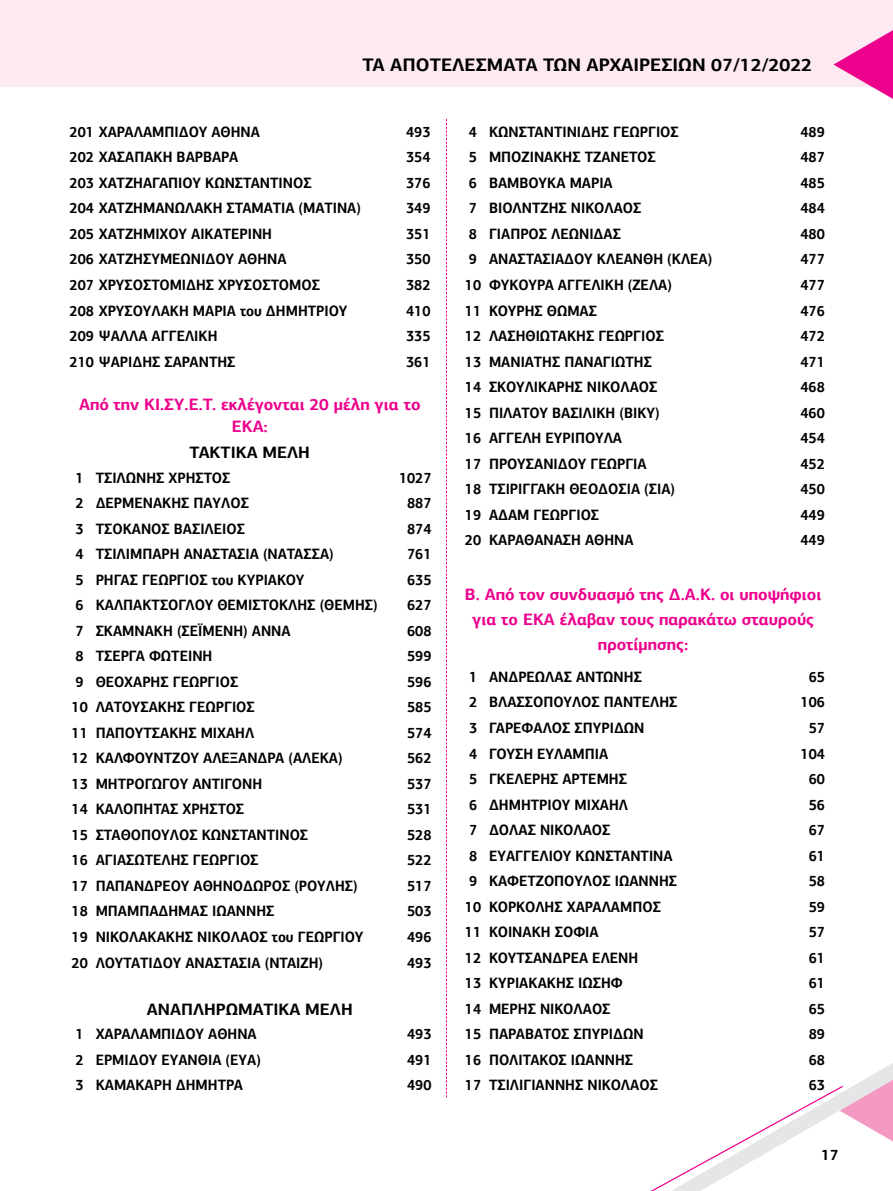
<style>
.page{position:relative;width:893px;height:1191px;background:#fff}
.page>*{position:absolute;margin:0;border:0;box-sizing:border-box;transform-origin:0 0}
.t1{font:700 18.15px "PF Agora Sans Pro";color:#000}
.t2{font:700 16.5px/24.9px "PF Agora Sans Pro";color:#ec008c;text-align:center}
.t3{font:700 16.5px "PF Agora Sans Pro";color:#000}
.t4{font:700 15px "PF Agora Sans Pro";color:#000;scale:.92 1}
.t5{font:700 15px "PF Agora Sans Pro";color:#000}
</style>
<div class="page">
<div style="left:0;top:0;width:893px;height:87px;background:#fde9f1"></div>
<svg style="left:446px;top:1063px;width:447px;height:79px"></svg>
<svg style="left:490px;top:1086px;width:353px;height:105px"></svg>
<svg style="left:833px;top:30px;width:60px;height:69px"></svg>
<svg style="left:446px;top:119px;width:1px;height:978px"></svg>
<p class="t1" style="left:362px;top:53px;width:451px">ΤΑ ΑΠΟΤΕΛΕΣΜΑΤΑ ΤΩΝ ΑΡΧΑΙΡΕΣΙΩΝ 07/12/2022</p>
<p class="t4" style="left:70px;top:122px;width:208px">201 ΧΑΡΑΛΑΜΠΙΔΟΥ ΑΘΗΝΑ</p>
<p class="t4" style="left:406px;top:122px;width:28px">493</p>
<p class="t4" style="left:70px;top:148px;width:185px">202 ΧΑΣΑΠΑΚΗ ΒΑΡΒΑΡΑ</p>
<p class="t4" style="left:406px;top:148px;width:28px">354</p>
<p class="t4" style="left:70px;top:173px;width:265px">203 ΧΑΤΖΗΑΓΑΠΙΟΥ ΚΩΝΣΤΑΝΤΙΝΟΣ</p>
<p class="t4" style="left:406px;top:173px;width:28px">376</p>
<p class="t4" style="left:70px;top:199px;width:318px">204 ΧΑΤΖΗΜΑΝΩΛΑΚΗ ΣΤΑΜΑΤΙΑ (ΜΑΤΙΝΑ)</p>
<p class="t4" style="left:406px;top:199px;width:28px">349</p>
<p class="t4" style="left:70px;top:224px;width:221px">205 ΧΑΤΖΗΜΙΧΟΥ ΑΙΚΑΤΕΡΙΝΗ</p>
<p class="t4" style="left:406px;top:224px;width:28px">351</p>
<p class="t4" style="left:70px;top:250px;width:237px">206 ΧΑΤΖΗΣΥΜΕΩΝΙΔΟΥ ΑΘΗΝΑ</p>
<p class="t4" style="left:406px;top:250px;width:28px">350</p>
<p class="t4" style="left:70px;top:275px;width:274px">207 ΧΡΥΣΟΣΤΟΜΙΔΗΣ ΧΡΥΣΟΣΤΟΜΟΣ</p>
<p class="t4" style="left:406px;top:275px;width:28px">382</p>
<p class="t4" style="left:70px;top:301px;width:303px">208 ΧΡΥΣΟΥΛΑΚΗ ΜΑΡΙΑ του ΔΗΜΗΤΡΙΟΥ</p>
<p class="t4" style="left:406px;top:301px;width:28px">410</p>
<p class="t4" style="left:70px;top:326px;width:162px">209 ΨΑΛΛΑ ΑΓΓΕΛΙΚΗ</p>
<p class="t4" style="left:406px;top:326px;width:28px">335</p>
<p class="t4" style="left:70px;top:352px;width:182px">210 ΨΑΡΙΔΗΣ ΣΑΡΑΝΤΗΣ</p>
<p class="t4" style="left:406px;top:352px;width:28px">361</p>
<p class="t2" style="left:79px;top:393px;width:343px;line-height:21.9px">Από την ΚΙ.ΣΥ.Ε.Τ. εκλέγονται 20 μέλη για τo<br>EKA:</p>
<p class="t3" style="left:190px;top:442px;width:122px">ΤΑΚΤΙΚΑ ΜΕΛΗ</p>
<p class="t4" style="left:76px;top:468px;width:170px">1 ΤΣΙΛΩΝΗΣ ΧΡΗΣΤΟΣ</p>
<p class="t4" style="left:399px;top:468px;width:37px">1027</p>
<p class="t4" style="left:76px;top:493px;width:190px">2 ΔΕΡΜΕΝΑΚΗΣ ΠΑΥΛΟΣ</p>
<p class="t4" style="left:407px;top:493px;width:28px">887</p>
<p class="t4" style="left:76px;top:519px;width:186px">3 ΤΣΟΚΑΝΟΣ ΒΑΣΙΛΕΙΟΣ</p>
<p class="t4" style="left:407px;top:519px;width:28px">874</p>
<p class="t4" style="left:76px;top:544px;width:282px">4 ΤΣΙΛΙΜΠΑΡΗ ΑΝΑΣΤΑΣΙΑ (ΝΑΤΑΣΣΑ)</p>
<p class="t4" style="left:407px;top:544px;width:28px">761</p>
<p class="t4" style="left:76px;top:570px;width:250px">5 ΡΗΓΑΣ ΓΕΩΡΓΙΟΣ του ΚΥΡΙΑΚΟΥ</p>
<p class="t4" style="left:407px;top:570px;width:28px">635</p>
<p class="t4" style="left:76px;top:595px;width:330px">6 ΚΑΛΠΑΚΤΣΟΓΛΟΥ ΘΕΜΙΣΤΟΚΛΗΣ (ΘΕΜΗΣ)</p>
<p class="t4" style="left:407px;top:595px;width:28px">627</p>
<p class="t4" style="left:76px;top:621px;width:235px">7 ΣΚΑΜΝΑΚΗ (ΣΕΪΜΕΝΗ) ΑΝΝΑ</p>
<p class="t4" style="left:407px;top:621px;width:28px">608</p>
<p class="t4" style="left:76px;top:646px;width:150px">8 ΤΣΕΡΓΑ ΦΩΤΕΙΝΗ</p>
<p class="t4" style="left:407px;top:646px;width:28px">599</p>
<p class="t4" style="left:76px;top:672px;width:178px">9 ΘΕΟΧΑΡΗΣ ΓΕΩΡΓΙΟΣ</p>
<p class="t4" style="left:407px;top:672px;width:28px">596</p>
<p class="t4" style="left:72px;top:697px;width:201px">10 ΛΑΤΟΥΣΑΚΗΣ ΓΕΩΡΓΙΟΣ</p>
<p class="t4" style="left:407px;top:697px;width:28px">585</p>
<p class="t4" style="left:72px;top:723px;width:200px">11 ΠΑΠΟΥΤΣΑΚΗΣ ΜΙΧΑΗΛ</p>
<p class="t4" style="left:407px;top:723px;width:28px">574</p>
<p class="t4" style="left:72px;top:748px;width:296px">12 ΚΑΛΦΟΥΝΤΖΟΥ ΑΛΕΞΑΝΔΡΑ (ΑΛΕΚΑ)</p>
<p class="t4" style="left:407px;top:748px;width:28px">562</p>
<p class="t4" style="left:72px;top:774px;width:209px">13 ΜΗΤΡΟΓΩΓΟΥ ΑΝΤΙΓΟΝΗ</p>
<p class="t4" style="left:407px;top:774px;width:28px">537</p>
<p class="t4" style="left:72px;top:799px;width:189px">14 ΚΑΛΟΠΗΤΑΣ ΧΡΗΣΤΟΣ</p>
<p class="t4" style="left:407px;top:799px;width:28px">531</p>
<p class="t4" style="left:72px;top:825px;width:259px">15 ΣΤΑΘΟΠΟΥΛΟΣ ΚΩΝΣΤΑΝΤΙΝΟΣ</p>
<p class="t4" style="left:407px;top:825px;width:28px">528</p>
<p class="t4" style="left:72px;top:850px;width:205px">16 ΑΓΙΑΣΩΤΕΛΗΣ ΓΕΩΡΓΙΟΣ</p>
<p class="t4" style="left:407px;top:850px;width:28px">522</p>
<p class="t4" style="left:72px;top:876px;width:313px">17 ΠΑΠΑΝΔΡΕΟΥ ΑΘΗΝΟΔΩΡΟΣ (ΡΟΥΛΗΣ)</p>
<p class="t4" style="left:407px;top:876px;width:28px">517</p>
<p class="t4" style="left:72px;top:901px;width:222px">18 ΜΠΑΜΠΑΔΗΜΑΣ ΙΩΑΝΝΗΣ</p>
<p class="t4" style="left:407px;top:901px;width:28px">503</p>
<p class="t4" style="left:72px;top:927px;width:319px">19 ΝΙΚΟΛΑΚΑΚΗΣ ΝΙΚΟΛΑΟΣ του ΓΕΩΡΓΙΟΥ</p>
<p class="t4" style="left:407px;top:927px;width:28px">496</p>
<p class="t4" style="left:72px;top:953px;width:275px">20 ΛΟΥΤΑΤΙΔΟΥ ΑΝΑΣΤΑΣΙΑ (ΝΤΑΙΖΗ)</p>
<p class="t4" style="left:407px;top:953px;width:28px">493</p>
<p class="t3" style="left:147px;top:998px;width:207px">ΑΝΑΠΛΗΡΩΜΑΤΙΚΑ ΜΕΛΗ</p>
<p class="t4" style="left:76px;top:1024px;width:198px">1 ΧΑΡΑΛΑΜΠΙΔΟΥ ΑΘΗΝΑ</p>
<p class="t4" style="left:407px;top:1024px;width:28px">493</p>
<p class="t4" style="left:76px;top:1050px;width:203px">2 ΕΡΜΙΔΟΥ ΕΥΑΝΘΙΑ (ΕΥΑ)</p>
<p class="t4" style="left:407px;top:1050px;width:28px">491</p>
<p class="t4" style="left:76px;top:1075px;width:183px">3 ΚΑΜΑΚΑΡΗ ΔΗΜΗΤΡΑ</p>
<p class="t4" style="left:407px;top:1075px;width:28px">490</p>
<p class="t4" style="left:469px;top:122px;width:230px">4 ΚΩΝΣΤΑΝΤΙΝΙΔΗΣ ΓΕΩΡΓΙΟΣ</p>
<p class="t4" style="left:800px;top:122px;width:28px">489</p>
<p class="t4" style="left:469px;top:148px;width:204px">5 ΜΠΟΖΙΝΑΚΗΣ ΤΖΑΝΕΤΟΣ</p>
<p class="t4" style="left:800px;top:148px;width:28px">487</p>
<p class="t4" style="left:469px;top:173px;width:158px">6 ΒΑΜΒΟΥΚΑ ΜΑΡΙΑ</p>
<p class="t4" style="left:800px;top:173px;width:28px">485</p>
<p class="t4" style="left:469px;top:199px;width:189px">7 ΒΙΟΛΝΤΖΗΣ ΝΙΚΟΛΑΟΣ</p>
<p class="t4" style="left:800px;top:199px;width:28px">484</p>
<p class="t4" style="left:469px;top:224px;width:167px">8 ΓΙΑΠΡΟΣ ΛΕΩΝΙΔΑΣ</p>
<p class="t4" style="left:800px;top:224px;width:28px">480</p>
<p class="t4" style="left:469px;top:250px;width:266px">9 ΑΝΑΣΤΑΣΙΑΔΟΥ ΚΛΕΑΝΘΗ (ΚΛΕΑ)</p>
<p class="t4" style="left:800px;top:250px;width:28px">477</p>
<p class="t4" style="left:465px;top:275px;width:227px">10 ΦΥΚΟΥΡΑ ΑΓΓΕΛΙΚΗ (ΖΕΛΑ)</p>
<p class="t4" style="left:800px;top:275px;width:28px">477</p>
<p class="t4" style="left:465px;top:301px;width:145px">11 ΚΟΥΡΗΣ ΘΩΜΑΣ</p>
<p class="t4" style="left:800px;top:301px;width:28px">476</p>
<p class="t4" style="left:465px;top:326px;width:218px">12 ΛΑΣΗΘΙΩΤΑΚΗΣ ΓΕΩΡΓΙΟΣ</p>
<p class="t4" style="left:800px;top:326px;width:28px">472</p>
<p class="t4" style="left:465px;top:352px;width:205px">13 ΜΑΝΙΑΤΗΣ ΠΑΝΑΓΙΩΤΗΣ</p>
<p class="t4" style="left:800px;top:352px;width:28px">471</p>
<p class="t4" style="left:465px;top:377px;width:211px">14 ΣΚΟΥΛΙΚΑΡΗΣ ΝΙΚΟΛΑΟΣ</p>
<p class="t4" style="left:800px;top:377px;width:28px">468</p>
<p class="t4" style="left:465px;top:403px;width:213px">15 ΠΙΛΑΤΟΥ ΒΑΣΙΛΙΚΗ (ΒΙΚΥ)</p>
<p class="t4" style="left:800px;top:403px;width:28px">460</p>
<p class="t4" style="left:465px;top:428px;width:172px">16 ΑΓΓΕΛΗ ΕΥΡΙΠΟΥΛΑ</p>
<p class="t4" style="left:800px;top:428px;width:28px">454</p>
<p class="t4" style="left:465px;top:454px;width:199px">17 ΠΡΟΥΣΑΝΙΔΟΥ ΓΕΩΡΓΙΑ</p>
<p class="t4" style="left:800px;top:454px;width:28px">452</p>
<p class="t4" style="left:465px;top:479px;width:230px">18 ΤΣΙΡΙΓΓΑΚΗ ΘΕΟΔΟΣΙΑ (ΣΙΑ)</p>
<p class="t4" style="left:800px;top:479px;width:28px">450</p>
<p class="t4" style="left:465px;top:505px;width:147px">19 ΑΔΑΜ ΓΕΩΡΓΙΟΣ</p>
<p class="t4" style="left:800px;top:505px;width:28px">449</p>
<p class="t4" style="left:465px;top:530px;width:185px">20 ΚΑΡΑΘΑΝΑΣΗ ΑΘΗΝΑ</p>
<p class="t4" style="left:800px;top:530px;width:28px">449</p>
<p class="t2" style="left:465px;top:582px;width:358px">Β. Από τον συνδυασμό της Δ.Α.Κ. οι υποψήφιοι για το ΕΚΑ έλαβαν τους παρακάτω σταυρούς προτίμησης:</p>
<p class="t4" style="left:469px;top:667px;width:189px">1 ΑΝΔΡΕΩΛΑΣ ΑΝΤΩΝΗΣ</p>
<p class="t4" style="left:809px;top:667px;width:19px">65</p>
<p class="t4" style="left:469px;top:693px;width:228px">2 ΒΛΑΣΣΟΠΟΥΛΟΣ ΠΑΝΤΕΛΗΣ</p>
<p class="t4" style="left:800px;top:693px;width:28px">106</p>
<p class="t4" style="left:469px;top:718px;width:192px">3 ΓΑΡΕΦΑΛΟΣ ΣΠΥΡΙΔΩΝ</p>
<p class="t4" style="left:809px;top:718px;width:19px">57</p>
<p class="t4" style="left:469px;top:744px;width:153px">4 ΓΟΥΣΗ ΕΥΛΑΜΠΙΑ</p>
<p class="t4" style="left:800px;top:744px;width:28px">104</p>
<p class="t4" style="left:469px;top:769px;width:173px">5 ΓΚΕΛΕΡΗΣ ΑΡΤΕΜΗΣ</p>
<p class="t4" style="left:809px;top:769px;width:19px">60</p>
<p class="t4" style="left:469px;top:795px;width:174px">6 ΔΗΜΗΤΡΙΟΥ ΜΙΧΑΗΛ</p>
<p class="t4" style="left:809px;top:795px;width:19px">56</p>
<p class="t4" style="left:469px;top:820px;width:155px">7 ΔΟΛΑΣ ΝΙΚΟΛΑΟΣ</p>
<p class="t4" style="left:809px;top:820px;width:19px">67</p>
<p class="t4" style="left:469px;top:846px;width:223px">8 ΕΥΑΓΓΕΛΙΟΥ ΚΩΝΣΤΑΝΤΙΝΑ</p>
<p class="t4" style="left:809px;top:846px;width:19px">61</p>
<p class="t4" style="left:469px;top:871px;width:228px">9 ΚΑΦΕΤΖΟΠΟΥΛΟΣ ΙΩΑΝΝΗΣ</p>
<p class="t4" style="left:809px;top:871px;width:19px">58</p>
<p class="t4" style="left:465px;top:897px;width:215px">10 ΚΟΡΚΟΛΗΣ ΧΑΡΑΛΑΜΠΟΣ</p>
<p class="t4" style="left:809px;top:897px;width:19px">59</p>
<p class="t4" style="left:465px;top:922px;width:147px">11 ΚΟΙΝΑΚΗ ΣΟΦΙΑ</p>
<p class="t4" style="left:809px;top:922px;width:19px">57</p>
<p class="t4" style="left:465px;top:948px;width:190px">12 ΚΟΥΤΣΑΝΔΡΕΑ ΕΛΕΝΗ</p>
<p class="t4" style="left:809px;top:948px;width:19px">61</p>
<p class="t4" style="left:465px;top:973px;width:173px">13 ΚΥΡΙΑΚΑΚΗΣ ΙΩΣΗΦ</p>
<p class="t4" style="left:809px;top:973px;width:19px">61</p>
<p class="t4" style="left:465px;top:999px;width:160px">14 ΜΕΡΗΣ ΝΙΚΟΛΑΟΣ</p>
<p class="t4" style="left:809px;top:999px;width:19px">65</p>
<p class="t4" style="left:465px;top:1024px;width:196px">15 ΠΑΡΑΒΑΤΟΣ ΣΠΥΡΙΔΩΝ</p>
<p class="t4" style="left:809px;top:1024px;width:19px">89</p>
<p class="t4" style="left:465px;top:1050px;width:184px">16 ΠΟΛΙΤΑΚΟΣ ΙΩΑΝΝΗΣ</p>
<p class="t4" style="left:809px;top:1050px;width:19px">68</p>
<p class="t4" style="left:465px;top:1075px;width:211px">17 ΤΣΙΛΙΓΙΑΝΝΗΣ ΝΙΚΟΛΑΟΣ</p>
<p class="t4" style="left:809px;top:1075px;width:19px">63</p>
<p class="t5" style="left:821px;top:1145px;width:19px">17</p>
</div>
